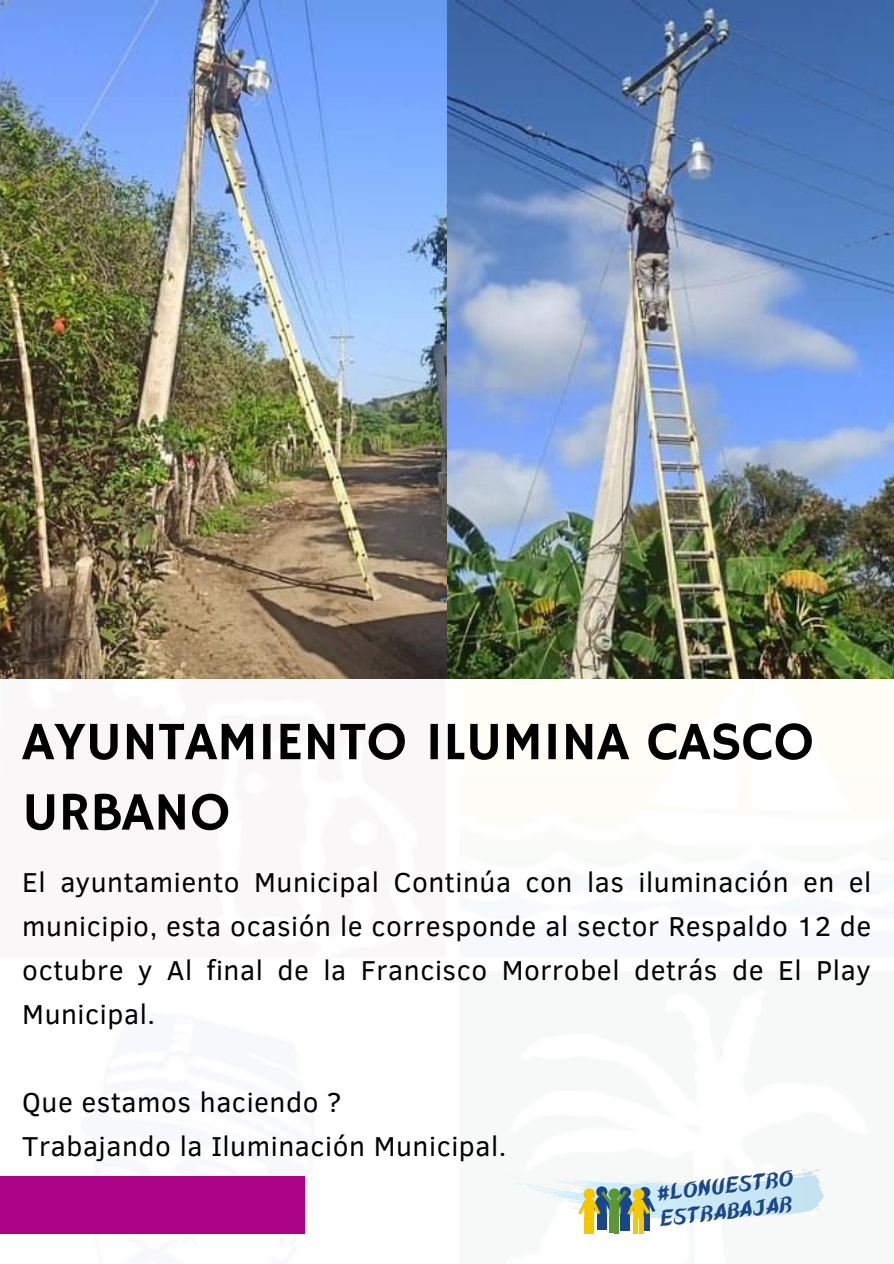
<style>
.page{position:relative;width:894px;height:1264px;background:#fff}
.page>*{position:absolute;margin:0;border:0;box-sizing:border-box;transform-origin:0 0}
.t1{font:54.3px/70.3px "Hammersmith One";color:#000}
.t2{font:28.05px/44px "Clear Sans";letter-spacing:.02em;color:#000;text-align:justify}
.t3{font:italic 23.7px "Kawit Free Ext";color:#1a4789}
</style>
<div class="page">
<img style="left:0;top:0;width:893px;height:678px">
<hr style="left:597px;top:1213px;width:4px;height:16px;background:#1a4789">
<div style="left:639px;top:1214px;width:5px;height:16px;background:#f5c701"></div>
<hr style="left:602px;top:1213px;width:4px;height:16px;background:#1a4789">
<div style="left:644px;top:1214px;width:5px;height:16px;background:#1a4789"></div>
<hr style="left:620px;top:1213px;width:4px;height:17px;background:#1a4789">
<div style="left:625px;top:1213px;width:5px;height:17px;background:#1a4789"></div>
<hr style="left:584px;top:1216px;width:4px;height:17px;background:#f5c701">
<div style="left:589px;top:1216px;width:5px;height:17px;background:#f5c701"></div>
<hr style="left:609px;top:1216px;width:4px;height:17px;background:#5d9732">
<div style="left:614px;top:1216px;width:5px;height:17px;background:#5d9732"></div>
<div style="left:633px;top:1216px;width:5px;height:17px;background:#f5c701"></div>
<svg style="left:504px;top:1169px;width:319px;height:50px"></svg>
<div style="left:638px;top:1216px;width:5px;height:17px;background:#f5c701"></div>
<div style="left:0;top:1176px;width:304px;height:57px;background:#ab0486"></div>
<p class="t1" style="left:22px;top:709px;width:793px">AYUNTAMIENTO ILUMINA CASCO<br>URBANO</p>
<p class="t2" style="left:22px;top:858px;width:850px">El ayuntamiento Municipal Continúa con las iluminación en el municipio, esta ocasión le corresponde al sector Respaldo 12 de octubre y Al final de la Francisco Morrobel detrás de El Play Municipal.</p>
<p class="t2" style="left:22px;top:1078px;width:321px">Que estamos haciendo ?</p>
<p class="t2" style="left:22px;top:1122px;width:485px">Trabajando la Iluminación Municipal.</p>
<p class="t3" style="left:655px;top:1182px;width:139px;rotate:-6deg">#LoNuestro</p>
<p class="t3" style="left:658px;top:1207px;width:135px;rotate:-6deg">EsTrabajar</p>
</div>
